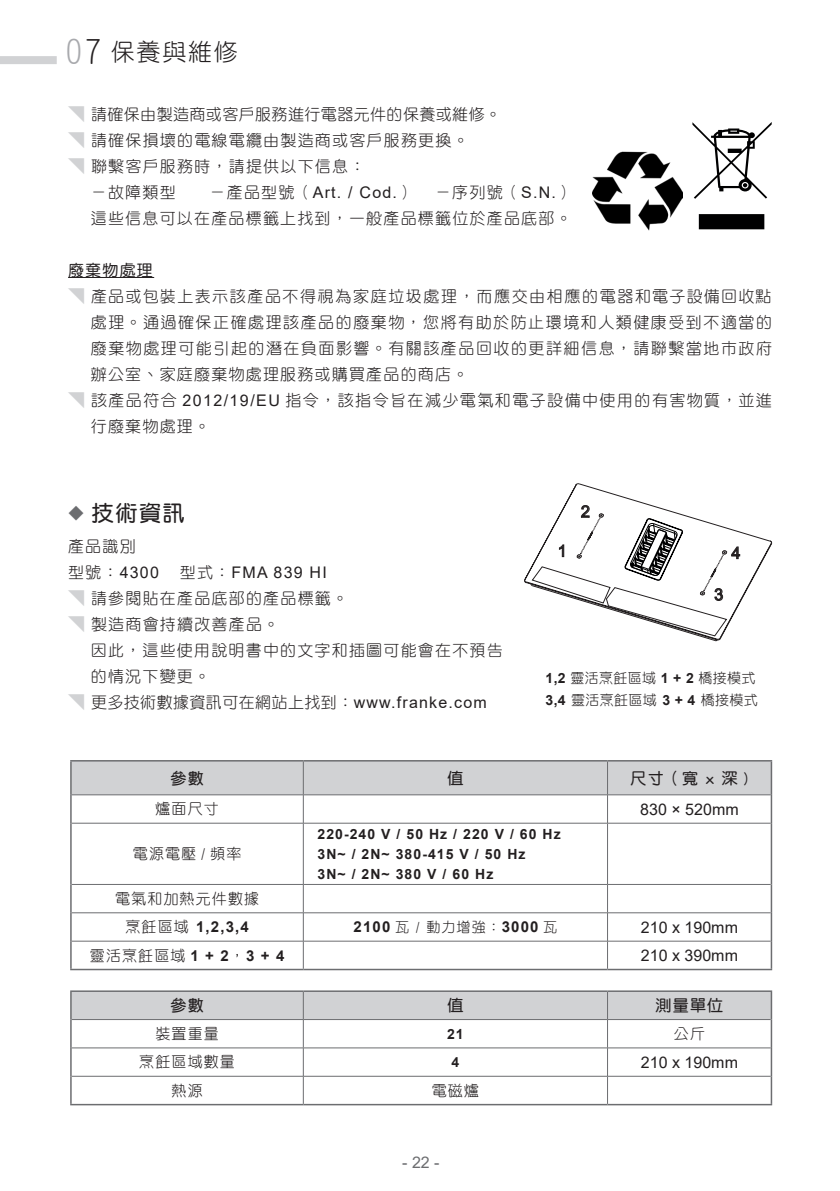
<style>
.page{position:relative;width:840px;height:1191px;background:#fff}
.page>*{position:absolute;margin:0;border:0;box-sizing:border-box;transform-origin:0 0}
.目錄大標{font:24px "DF Yuan Lt HK BF";letter-spacing:.075em;color:#231f20}
.t1{font:22px "DF Yuan Std W7";color:#231f20}
.t2{font:16.4px "Arial";color:#231f20}
.t3{font:16px/26px "DF Yuan Std W3";letter-spacing:.075em;color:#231f20;text-align:justify}
.t4{font:16px "Arial";color:#231f20}
.t5{font:16px "DF Yuan Std W3";letter-spacing:.025em;color:#231f20}
.t6{font:16px "DF Yuan Std W3";letter-spacing:.1em;color:#231f20}
.t7{font:16px "DF Yuan Std W7";letter-spacing:.075em;color:#231f20}
.t8{font:16px "DF Yuan Std W5";letter-spacing:.075em;color:#231f20}
.t9{font:16px "Arial";color:#6c6d70}
.t10{font:15px "DF Yuan Std W3";letter-spacing:.075em;color:#231f20}
.t11{font:700 15px "Arial";letter-spacing:.075em;color:#231f20}
.t12{font:700 14px "Arial";letter-spacing:.075em;color:#231f20}
.t13{font:14px "DF Yuan Std W3";letter-spacing:.025em;color:#231f20}
.s1{font-size:34px;color:#a8a9ad}
.s2{font-size:34px}
.s3{color:#d1d2d4}
.s4{font-family:"DF Yuan Std W3"}
.s5{font-family:"Arial"}
.s6{font-family:"DF Yuan Std W3";font-size:16px;color:#6c6d70}
.s7{font-family:"Arial";font-weight:700}
.s8{font-family:"DF Yuan Std W3";font-weight:400}
.s9{font-family:"DF Yuan Std W3";font-weight:400;font-size:14px}
</style>
<div class="page">
<div style="left:0;top:56px;width:57px;height:8px;background:#d1d2d4"></div>
<hr style="left:68px;top:277px;width:86px;height:1px;background:#231f20">
<svg style="left:71px;top:761px;width:700px;height:258px"></svg>
<hr style="left:303px;top:761px;width:1px;height:33px;background:#6c6d70">
<hr style="left:607px;top:761px;width:1px;height:33px;background:#6c6d70">
<hr style="left:72px;top:794px;width:231px;height:1px;background:#6c6d70">
<hr style="left:303px;top:794px;width:304px;height:1px;background:#6c6d70">
<svg style="left:303px;top:795px;width:1px;height:28px"></svg>
<hr style="left:607px;top:794px;width:163px;height:1px;background:#6c6d70">
<svg style="left:607px;top:795px;width:1px;height:28px"></svg>
<hr style="left:72px;top:823px;width:231px;height:1px;background:#6c6d70">
<hr style="left:303px;top:823px;width:304px;height:1px;background:#6c6d70">
<hr style="left:303px;top:823px;width:1px;height:61px;background:#6c6d70">
<hr style="left:607px;top:823px;width:163px;height:1px;background:#6c6d70">
<hr style="left:607px;top:823px;width:1px;height:61px;background:#6c6d70">
<hr style="left:72px;top:884px;width:231px;height:1px;background:#6c6d70">
<hr style="left:303px;top:884px;width:304px;height:1px;background:#6c6d70">
<hr style="left:607px;top:884px;width:163px;height:1px;background:#6c6d70">
<hr style="left:72px;top:912px;width:231px;height:1px;background:#6c6d70">
<hr style="left:303px;top:912px;width:304px;height:1px;background:#6c6d70">
<hr style="left:607px;top:912px;width:163px;height:1px;background:#6c6d70">
<hr style="left:72px;top:940px;width:231px;height:1px;background:#6c6d70">
<hr style="left:303px;top:940px;width:304px;height:1px;background:#6c6d70">
<hr style="left:607px;top:940px;width:163px;height:1px;background:#6c6d70">
<hr style="left:72px;top:1019px;width:231px;height:1px;background:#6c6d70">
<hr style="left:303px;top:1019px;width:304px;height:1px;background:#6c6d70">
<hr style="left:607px;top:1019px;width:163px;height:1px;background:#6c6d70">
<hr style="left:72px;top:1047px;width:231px;height:1px;background:#6c6d70">
<hr style="left:303px;top:1047px;width:304px;height:1px;background:#6c6d70">
<hr style="left:607px;top:1047px;width:163px;height:1px;background:#6c6d70">
<hr style="left:72px;top:1076px;width:231px;height:1px;background:#6c6d70">
<hr style="left:303px;top:1076px;width:304px;height:1px;background:#6c6d70">
<svg style="left:303px;top:992px;width:1px;height:111px"></svg>
<hr style="left:607px;top:1076px;width:163px;height:1px;background:#6c6d70">
<svg style="left:607px;top:992px;width:1px;height:111px"></svg>
<svg style="left:303px;top:884px;width:1px;height:84px"></svg>
<svg style="left:607px;top:884px;width:1px;height:84px"></svg>
<hr style="left:70px;top:760px;width:233px;height:1px;background:#6c6d70">
<hr style="left:70px;top:761px;width:2px;height:34px;background:#6c6d70">
<hr style="left:303px;top:760px;width:304px;height:1px;background:#6c6d70">
<hr style="left:607px;top:760px;width:164px;height:1px;background:#6c6d70">
<hr style="left:770px;top:761px;width:1px;height:34px;background:#6c6d70">
<hr style="left:70px;top:795px;width:2px;height:28px;background:#6c6d70">
<svg style="left:770px;top:795px;width:1px;height:28px"></svg>
<hr style="left:70px;top:823px;width:2px;height:61px;background:#6c6d70">
<hr style="left:770px;top:823px;width:1px;height:61px;background:#6c6d70">
<hr style="left:70px;top:884px;width:2px;height:28px;background:#6c6d70">
<hr style="left:70px;top:912px;width:2px;height:29px;background:#6c6d70">
<hr style="left:70px;top:941px;width:2px;height:27px;background:#6c6d70">
<svg style="left:770px;top:884px;width:1px;height:84px"></svg>
<hr style="left:70px;top:968px;width:233px;height:2px;background:#6c6d70">
<hr style="left:303px;top:968px;width:304px;height:2px;background:#6c6d70">
<hr style="left:607px;top:968px;width:164px;height:2px;background:#6c6d70">
<hr style="left:70px;top:990px;width:233px;height:2px;background:#6c6d70">
<hr style="left:70px;top:992px;width:2px;height:27px;background:#6c6d70">
<hr style="left:303px;top:990px;width:304px;height:2px;background:#6c6d70">
<hr style="left:607px;top:990px;width:164px;height:2px;background:#6c6d70">
<hr style="left:70px;top:1019px;width:2px;height:29px;background:#6c6d70">
<hr style="left:70px;top:1048px;width:2px;height:28px;background:#6c6d70">
<hr style="left:70px;top:1076px;width:2px;height:27px;background:#6c6d70">
<svg style="left:770px;top:992px;width:1px;height:111px"></svg>
<hr style="left:70px;top:1103px;width:233px;height:2px;background:#6c6d70">
<hr style="left:303px;top:1103px;width:304px;height:2px;background:#6c6d70">
<hr style="left:607px;top:1103px;width:164px;height:2px;background:#6c6d70">
<svg style="left:524px;top:483px;width:247px;height:158px"></svg>
<svg style="left:692px;top:122px;width:79px;height:107px"></svg>
<img style="left:592px;top:151px;width:90px;height:80px">
<p class="目錄大標" style="left:65px;top:40px;width:174px"><span class="s1">0</span><span class="s2">7</span> 保養與維修</p>
<p class="t5" style="left:68px;top:105px;width:434px"><span class="s3">◥</span> 請確保由製造商或客戶服務進行電器元件的保養或維修。</p>
<p class="t3" style="left:68px;top:127px;width:402px"><span class="s3">◥</span> 請確保損壞的電線電纜由製造商或客戶服務更換。</p>
<p class="t3" style="left:68px;top:153px;width:298px"><span class="s3">◥</span> 聯繫客戶服務時，請提供以下信息：</p>
<p class="t3" style="left:91px;top:179px;width:86px">－故障類型</p>
<p class="t4" style="left:209px;top:181px;width:206px"><span class="s4">－產品型號（</span>Art. / Cod.<span class="s4">）</span></p>
<p class="t3" style="left:435px;top:179px;width:139px">－序列號（<span class="s5">S.N.</span>）</p>
<p class="t3" style="left:91px;top:205px;width:482px">這些信息可以在產品標籤上找到，一般產品標籤位於產品底部。</p>
<p class="t8" style="left:68px;top:261px;width:86px">廢棄物處理</p>
<p class="t6" style="left:68px;top:287px;width:704px"><span class="s3">◥</span> 產品或包裝上表示該產品不得視為家庭垃圾處理，而應交由相應的電器和電子設備回收點</p>
<p class="t3" style="left:91px;top:309px;width:682px">處理。通過確保正確處理該產品的廢棄物，您將有助於防止環境和人類健康受到不適當的廢棄物處理可能引起的潛在負面影響。有關該產品回收的更詳細信息，請聯繫當地市政府辦公室、家庭廢棄物處理服務或購買產品的商店。</p>
<p class="t3" style="left:68px;top:387px;width:704px"><span class="s3">◥</span> 該產品符合 <span class="s5">2012/19/EU</span> 指令，該指令旨在減少電氣和電子設備中使用的有害物質，並進</p>
<p class="t3" style="left:91px;top:413px;width:121px">行廢棄物處理。</p>
<p class="t1" style="left:68px;top:501px;width:118px"><span class="s6">◆</span> 技術資訊</p>
<p class="t3" style="left:68px;top:533px;width:69px">產品識別</p>
<p class="t4" style="left:68px;top:561px;width:92px"><span class="s4">型號：</span>4300</p>
<p class="t4" style="left:180px;top:561px;width:148px"><span class="s4">型式：</span>FMA 839 HI</p>
<p class="t3" style="left:68px;top:585px;width:281px"><span class="s3">◥</span> 請參閱貼在產品底部的產品標籤。</p>
<p class="t3" style="left:68px;top:611px;width:212px"><span class="s3">◥</span> 製造商會持續改善產品。</p>
<p class="t3" style="left:91px;top:637px;width:413px">因此，這些使用說明書中的文字和插圖可能會在不預告</p>
<p class="t3" style="left:91px;top:663px;width:121px">的情況下變更。</p>
<p class="t5" style="left:68px;top:693px;width:420px"><span class="s3">◥</span> 更多技術數據資訊可在網站上找到：<span class="s5">www.franke.com</span></p>
<p class="t2" style="left:557px;top:539px;width:11px">1</p>
<p class="t2" style="left:580px;top:500px;width:11px">2</p>
<p class="t2" style="left:731px;top:541px;width:11px">4</p>
<p class="t2" style="left:713px;top:583px;width:11px">3</p>
<p class="t13" style="left:545px;top:670px;width:211px"><span class="s7">1,2</span> 靈活烹飪區域 <span class="s7">1 + 2</span> 橋接模式</p>
<p class="t13" style="left:545px;top:692px;width:213px"><span class="s7">3,4</span> 靈活烹飪區域 <span class="s7">3 + 4</span> 橋接模式</p>
<p class="t7" style="left:170px;top:769px;width:35px">參數</p>
<p class="t7" style="left:447px;top:769px;width:17px">值</p>
<p class="t7" style="left:630px;top:769px;width:119px">尺寸（寬 x 深 )</p>
<p class="t10" style="left:155px;top:801px;width:65px">爐面尺寸</p>
<p class="t4" style="left:640px;top:798px;width:100px">830 × 520mm</p>
<p class="t10" style="left:133px;top:845px;width:110px">電源電壓 / 頻率</p>
<p class="t12" style="left:317px;top:824px;width:244px">220-240 V / 50 Hz / 220 V / 60 Hz</p>
<p class="t12" style="left:317px;top:844px;width:209px">3N~ / 2N~ 380-415 V / 50 Hz</p>
<p class="t12" style="left:317px;top:864px;width:177px">3N~ / 2N~ 380 V / 60 Hz</p>
<p class="t10" style="left:115px;top:890px;width:145px">電氣和加熱元件數據</p>
<p class="t11" style="left:125px;top:916px;width:125px"><span class="s8">烹飪區域</span> 1,2,3,4</p>
<p class="t11" style="left:353px;top:916px;width:205px">2100 <span class="s9">瓦 / 動力增強：</span>3000 <span class="s9">瓦</span></p>
<p class="t4" style="left:640px;top:916px;width:98px">210 x 190mm</p>
<p class="t10" style="left:90px;top:947px;width:196px">靈活烹飪區域 <span class="s7">1 + 2</span>，<span class="s7">3 + 4</span></p>
<p class="t4" style="left:640px;top:944px;width:98px">210 x 390mm</p>
<p class="t7" style="left:170px;top:996px;width:35px">參數</p>
<p class="t7" style="left:447px;top:996px;width:17px">值</p>
<p class="t7" style="left:655px;top:996px;width:69px">測量單位</p>
<p class="t10" style="left:155px;top:1025px;width:65px">裝置重量</p>
<p class="t12" style="left:447px;top:1024px;width:18px">21</p>
<p class="t10" style="left:673px;top:1025px;width:33px">公斤</p>
<p class="t10" style="left:139px;top:1054px;width:97px">烹飪區域數量</p>
<p class="t12" style="left:451px;top:1052px;width:9px">4</p>
<p class="t4" style="left:640px;top:1051px;width:98px">210 x 190mm</p>
<p class="t10" style="left:171px;top:1082px;width:33px">熱源</p>
<p class="t10" style="left:431px;top:1082px;width:49px">電磁爐</p>
<p class="t9" style="left:402px;top:1151px;width:39px">- 22 -</p>
</div>
